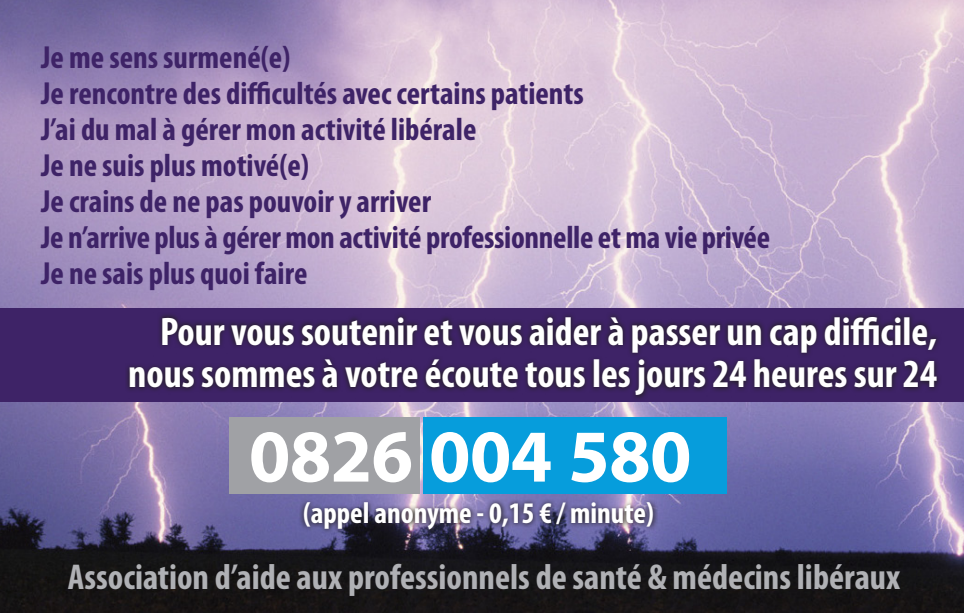
<style>
.page{position:relative;width:964px;height:613px;background:#fff}
.page>*{position:absolute;margin:0;border:0;box-sizing:border-box;transform-origin:0 0}
.t1{font:700 condensed 40px/42px "Myriad Pro";color:#fff;text-align:right}
.t2{font:700 condensed 36px "Myriad Pro";color:#b0b1b5}
.t3{font:700 condensed 32px/36px "Myriad Pro";color:#3e2367}
.t4{font:700 condensed 30px "Myriad Pro";color:#fff}
</style>
<div class="page">
<img style="left:0;top:0;width:964px;height:612px">
<div style="left:0;top:308px;width:964px;height:93px;background:#3e2367"></div>
<svg style="left:126px;top:314px;width:813px;height:85px"></svg>
<div style="left:230px;top:417px;width:190px;height:76px;background:#a0a1a5"></div>
<div style="left:423px;top:417px;width:303px;height:76px;background:#069ddc"></div>
<svg style="left:251px;top:432px;width:117px;height:50px"></svg>
<svg style="left:374px;top:432px;width:37px;height:50px"></svg>
<svg style="left:431px;top:432px;width:119px;height:50px"></svg>
<svg style="left:571px;top:432px;width:118px;height:50px"></svg>
<svg style="left:299px;top:499px;width:359px;height:36px;background:#5e587f"></svg>
<p class="t3" style="left:41px;top:39px;width:544px">Je me sens surmené(e)<br>Je rencontre des difficultés avec certains patients</p>
<p class="t3" style="left:41px;top:111px;width:437px">J’ai du mal à gérer mon activité libérale<br>Je ne suis plus motivé(e)</p>
<p class="t3" style="left:41px;top:183px;width:391px">Je crains de ne pas pouvoir y arriver</p>
<p class="t3" style="left:41px;top:219px;width:730px">Je n’arrive plus à gérer mon activité professionnelle et ma vie privée</p>
<p class="t3" style="left:41px;top:255px;width:268px">Je ne sais plus quoi faire</p>
<p class="t1" style="left:128px;top:309px;width:810px">Pour vous soutenir et vous aider à passer un cap difficile, nous sommes à votre écoute tous les jours 24 heures sur 24</p>
<p class="t4" style="left:303px;top:494px;width:352px">(appel anonyme - 0,15 € / minute)</p>
<p class="t2" style="left:68px;top:554px;width:834px">Association d’aide aux professionnels de santé &amp; médecins libéraux</p>
</div>
